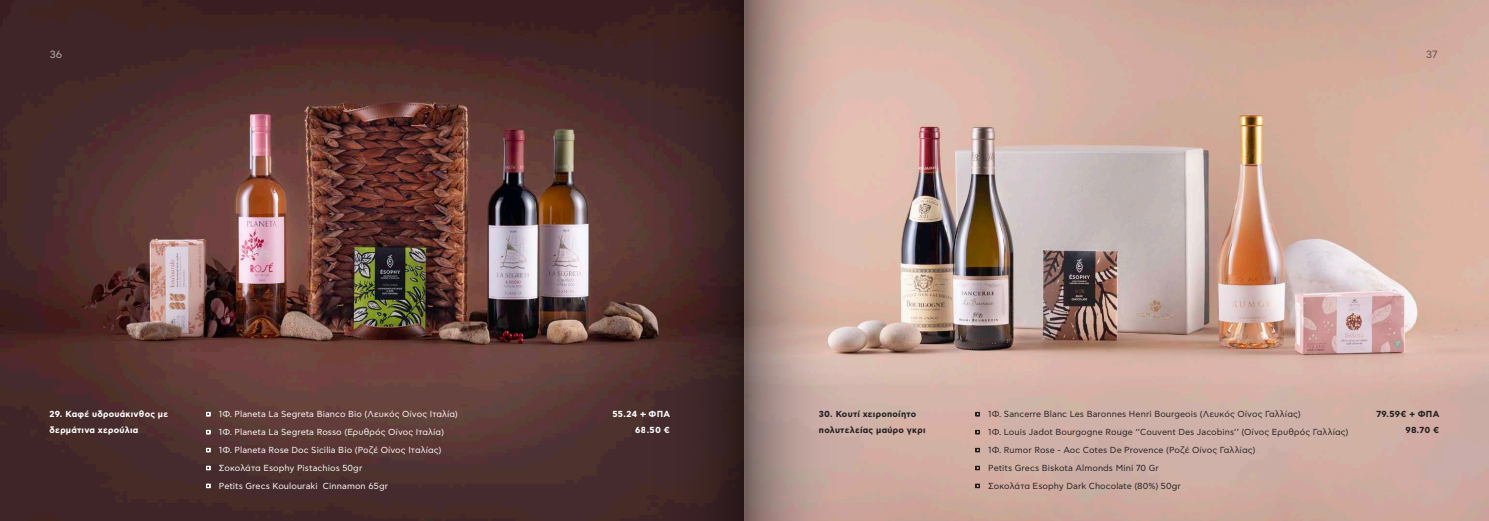
<style>
.page{position:relative;width:1489px;height:521px;background:#fff}
.page>*{position:absolute;margin:0;border:0;box-sizing:border-box;transform-origin:0 0}
.t1{font:10.5px "Asty CF Std";color:#fff}
.t2{font:10.5px "Asty CF Std";color:#231f20}
.t3{font:8.75px/17.9px "Asty CF Std";letter-spacing:.01em;color:#231f20}
.t4{font:8.75px/17.9px "Asty CF Std";letter-spacing:.01em;color:#fff}
.t5{font:700 8.75px/15.8px "Asty CF Std";letter-spacing:.025em;color:#231f20;text-align:right}
.t6{font:700 8.75px/15.8px "Asty CF Std";letter-spacing:.025em;color:#fff;text-align:right}
</style>
<div class="page">
<img style="left:0;top:0;width:1488px;height:521px">
<svg style="left:645px;top:0;width:198px;height:521px;background:#7c615c"></svg>
<svg style="left:206px;top:412px;width:4px;height:4px"></svg>
<svg style="left:206px;top:430px;width:4px;height:4px"></svg>
<svg style="left:206px;top:448px;width:4px;height:4px"></svg>
<svg style="left:206px;top:466px;width:4px;height:4px"></svg>
<svg style="left:206px;top:484px;width:4px;height:4px"></svg>
<svg style="left:975px;top:412px;width:4px;height:4px"></svg>
<svg style="left:975px;top:430px;width:4px;height:4px"></svg>
<svg style="left:975px;top:448px;width:4px;height:4px"></svg>
<svg style="left:975px;top:466px;width:4px;height:4px"></svg>
<svg style="left:975px;top:484px;width:4px;height:4px"></svg>
<p class="t1" style="left:50px;top:49px;width:14px">36</p>
<p class="t6" style="left:50px;top:406px;width:120px;text-align:left">29. Καφέ υδρουάκινθος με δερμάτινα χερούλια</p>
<p class="t4" style="left:219px;top:405px;width:240px">1Φ. Planeta La Segreta Bianco Bio (Λευκός Οίνος Ιταλία)<br>1Φ. Planeta La Segreta Rosso (Ερυθρός Οίνος Ιταλία)<br>1Φ. Planeta Rose Doc Sicilia Bio (Ροζέ Οίνος Ιταλίας)<br>Σοκολάτα Esophy Pistachios 50gr<br>Petits Grecs Koulouraki Cinnamon 65gr</p>
<p class="t6" style="left:612px;top:406px;width:59px">55.24 + ΦΠΑ<br>68.50 €</p>
<p class="t2" style="left:1425px;top:49px;width:13px">37</p>
<p class="t5" style="left:819px;top:406px;width:108px;text-align:left">30. Κουτί χειροποίητο πολυτελείας μαύρο γκρι</p>
<p class="t3" style="left:988px;top:405px;width:362px">1Φ. Sancerre Blanc Les Baronnes Henri Bourgeois (Λευκός Οίνος Γαλλίας)<br>1Φ. Louis Jadot Bourgogne Rouge ‘’Couvent Des Jacobins’’ (Οίνος Ερυθρός Γαλλίας)<br>1Φ. Rumor Rose - Aoc Cotes De Provence (Ροζέ Οίνος Γαλλίας)<br>Petits Grecs Biskota Almonds Mini 70 Gr<br>Σοκολάτα Esophy Dark Chocolate (80%) 50gr</p>
<p class="t5" style="left:1376px;top:406px;width:64px">79.59€ + ΦΠΑ<br>98.70 €</p>
</div>
